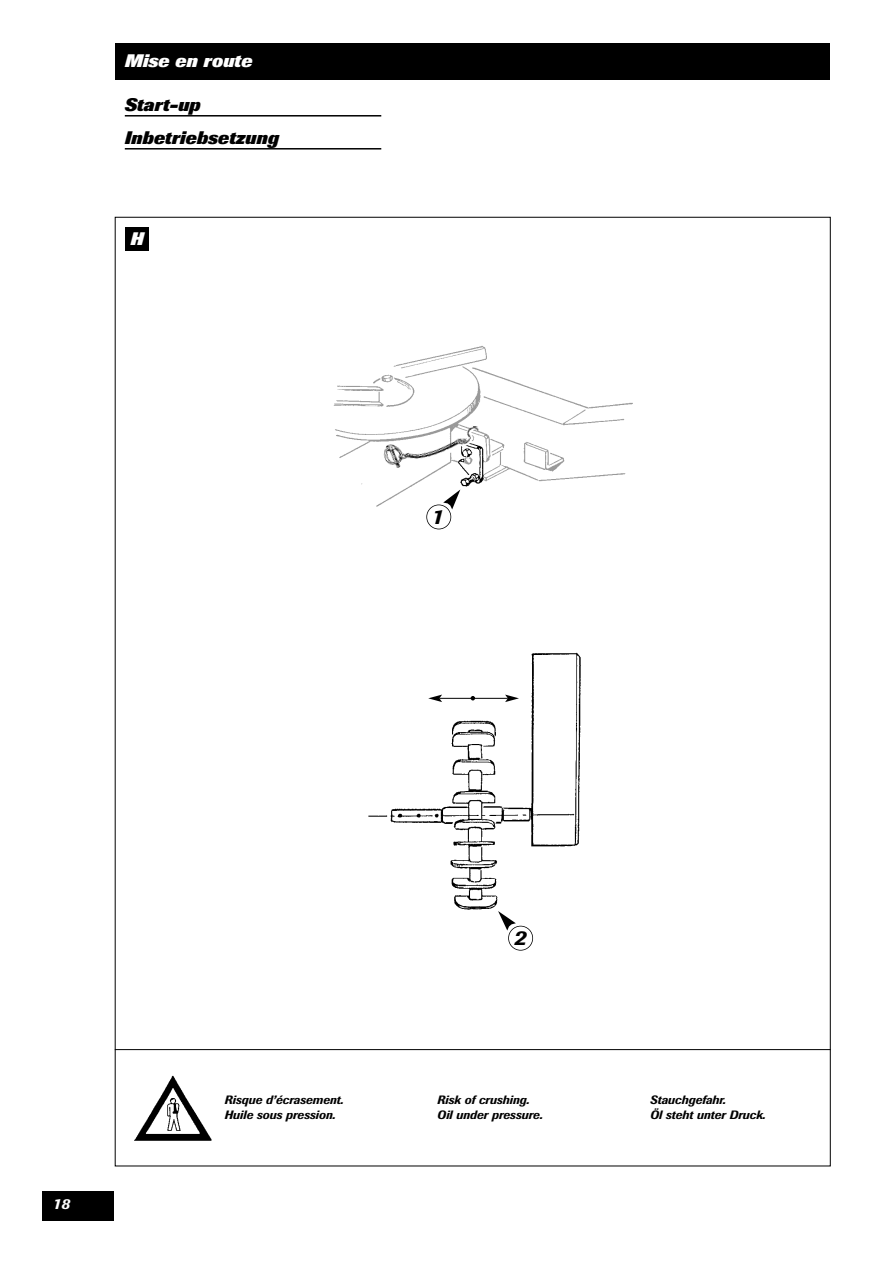
<style>
.page{position:relative;width:893px;height:1263px;background:#fff}
.page>*{position:absolute;margin:0;border:0;box-sizing:border-box;transform-origin:0 0}
.t1{font:italic 500 21px "Imago";color:#000}
.t2{font:italic 800 18px/33px "Imago";color:#000}
.t3{font:italic 800 18px "Imago";color:#fff}
.t4{font:italic 500 15px "Imago";color:#fff}
.t5{font:italic 500 12px/14.4px "Imago";color:#000}
</style>
<div class="page">
<div style="left:43px;top:1191px;width:71px;height:29px;background:#000"></div>
<div style="left:115px;top:43px;width:714px;height:36px;background:#000"></div>
<hr style="left:125px;top:115px;width:256px;height:2px;background:#000">
<hr style="left:125px;top:148px;width:256px;height:2px;background:#000">
<div style="left:125px;top:227px;width:24px;height:24px;background:#000"></div>
<img style="left:134px;top:1075px;width:78px;height:66px">
<hr style="left:115px;top:1049px;width:716px;height:1px;background:#000">
<img style="left:333px;top:346px;width:300px;height:167px">
<img style="left:368px;top:652px;width:213px;height:258px">
<hr style="left:439px;top:698px;width:69px;height:1px;background:#000">
<svg style="left:428px;top:694px;width:14px;height:8px"></svg>
<svg style="left:505px;top:694px;width:14px;height:8px"></svg>
<svg style="left:471px;top:696px;width:4px;height:4px"></svg>
<svg style="left:443px;top:489px;width:17px;height:20px"></svg>
<div style="left:426px;top:504px;width:25px;height:25px;border:2px solid #000;border-radius:50%"></div>
<div style="left:508px;top:926px;width:25px;height:25px;border:2px solid #000;border-radius:50%"></div>
<svg style="left:498px;top:911px;width:18px;height:19px"></svg>
<img style="left:458px;top:441px;width:25px;height:48px">
<img style="left:382px;top:413px;width:99px;height:61px">
<h2 class="t3" style="left:125px;top:54px;width:129px">Mise en route</h2>
<h2 class="t2" style="left:125px;top:90px;width:156px">Start-up<br>Inbetriebsetzung</h2>
<h2 class="t3" style="left:131px;top:232px;width:15px">H</h2>
<h1 class="t1" style="left:431px;top:509px;width:14px">1</h1>
<p class="t4" style="left:53px;top:1199px;width:19px">18</p>
<h1 class="t1" style="left:514px;top:930px;width:14px">2</h1>
<p class="t5" style="left:224px;top:1094px;width:121px">Risque d’écrasement.<br>Huile sous pression.</p>
<p class="t5" style="left:437px;top:1094px;width:107px">Risk of crushing.<br>Oil under pressure.</p>
<p class="t5" style="left:650px;top:1094px;width:117px">Stauchgefahr.<br>Öl steht unter Druck.</p>
</div>
